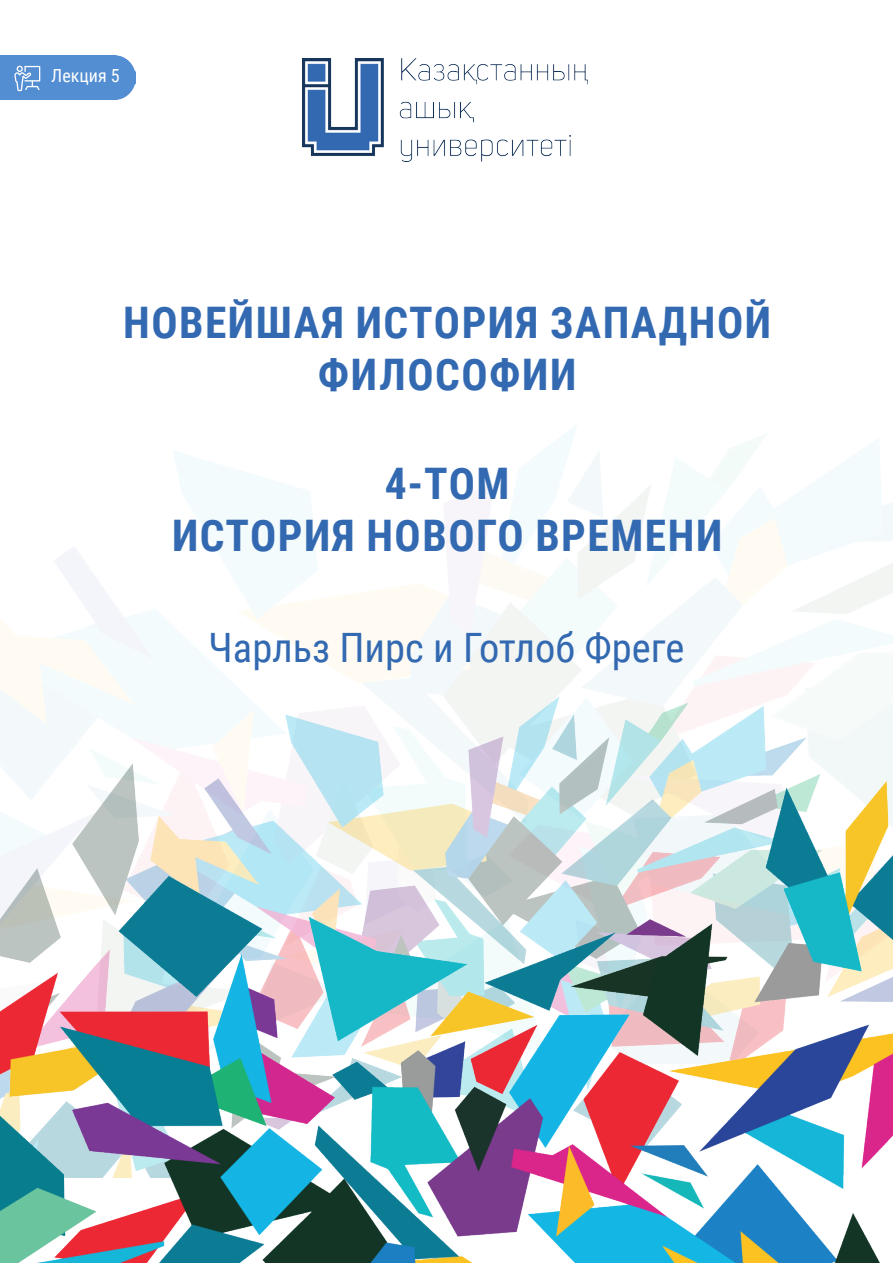
<style>
.page{position:relative;width:893px;height:1263px;background:#fff}
.page>*{position:absolute;margin:0;border:0;box-sizing:border-box;transform-origin:0 0}
.t1{font:700 43.5px/52.2px "Roboto Condensed";letter-spacing:.035em;color:#3269b1;text-align:center}
.t2{font:40.5px "Roboto Condensed";color:#3269b1}
.t3{font:18px "Roboto Condensed";color:#fff}
</style>
<div class="page">
<img style="left:0;top:425px;width:893px;height:638px">
<img style="left:302px;top:58px;width:285px;height:104px">
<img style="left:0;top:696px;width:892px;height:33px">
<img style="left:0;top:729px;width:892px;height:534px">
<div style="left:0;top:55px;width:136px;height:45px;background:#538dd2"></div>
<svg style="left:14px;top:66px;width:26px;height:25px"></svg>
<p class="t3" style="left:51px;top:63px;width:70px">Лекция 5</p>
<p class="t1" style="left:123px;top:295px;width:650px">НОВЕЙШАЯ ИСТОРИЯ ЗАПАДНОЙ<br>ФИЛОСОФИИ</p>
<p class="t1" style="left:172px;top:456px;width:552px">4-ТОМ<br>ИСТОРИЯ НОВОГО ВРЕМЕНИ</p>
<p class="t2" style="left:209px;top:619px;width:477px">Чарльз Пирс и Готлоб Фреге</p>
</div>
